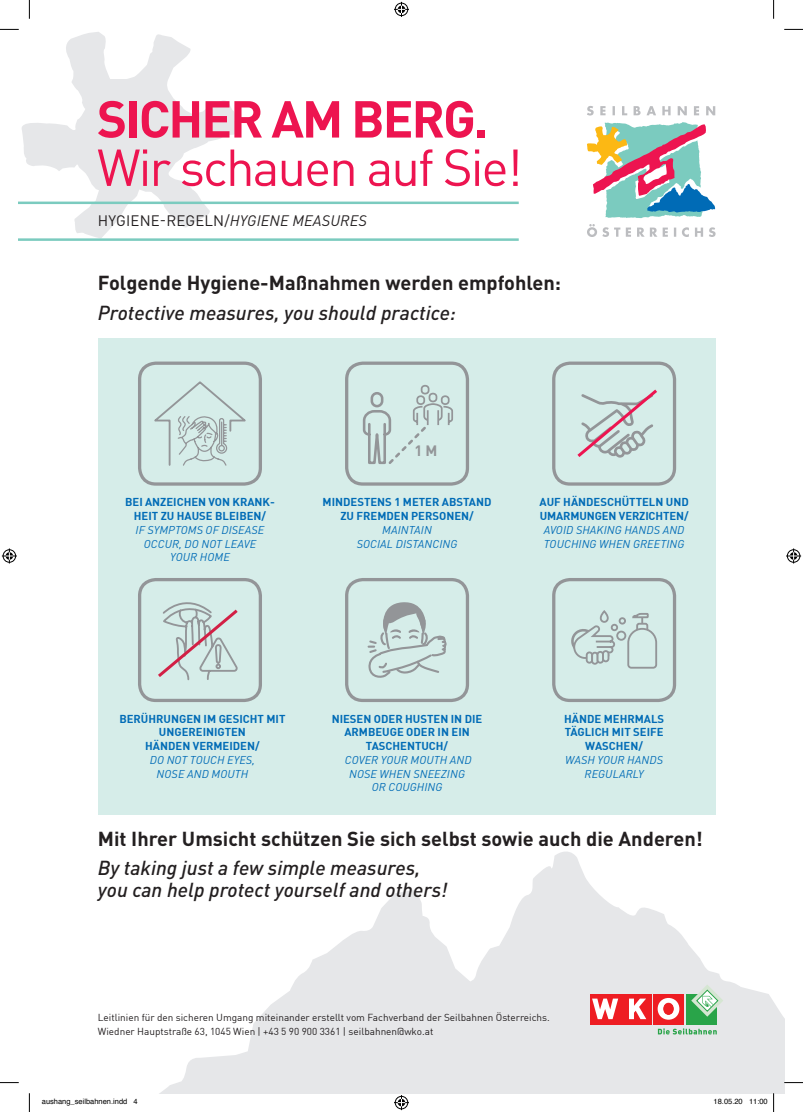
<style>
.page{position:relative;width:803px;height:1112px;background:#fff}
.page>*{position:absolute;margin:0;border:0;box-sizing:border-box;transform-origin:0 0}
.t1{font:51.12px "DIN Pro";letter-spacing:-.04em;color:#ed1450}
.t2{font:700 51.12px "DIN Pro";letter-spacing:-.04em;color:#ed1450}
.t3{font:italic 500 20px/22.5px "DIN Pro";color:#231f20}
.t4{font:700 20px "DIN Pro";color:#231f20}
.t5{font:15px "DIN Pro";letter-spacing:.01em;color:#231f20}
.t6{font:700 14.75px "DIN";color:#939598}
.t7{font:700 11.25px/13.8px "DIN";color:#006bb6;text-align:center}
.t8{font:italic 11.25px/13.8px "DIN Pro";letter-spacing:.01em;color:#006bb6;text-align:center}
.t9{font:10px/13.8px "DIN";color:#231f20}
.t10{font:7.5px "Helvetica";color:#000}
.s1{font-style:italic}
</style>
<div class="page">
<svg style="left:162px;top:851px;width:622px;height:241px;fill:#e6e7e9"></svg>
<svg style="left:22px;top:32px;width:216px;height:206px"></svg>
<div style="left:99px;top:338px;width:616px;height:476px;background:#d6ede9"></div>
<svg style="left:587px;top:106px;width:129px;height:131px"></svg>
<div style="left:653px;top:993px;width:31px;height:30px;background:#ee1d23"></div>
<div style="left:622px;top:993px;width:30px;height:30px;background:#ee1d23"></div>
<svg style="left:629px;top:998px;width:17px;height:20px"></svg>
<div style="left:590px;top:993px;width:30px;height:30px;background:#ee1d23"></div>
<svg style="left:592px;top:998px;width:26px;height:20px"></svg>
<div style="left:686px;top:993px;width:31px;height:30px;background:#29a449"></div>
<svg style="left:658px;top:998px;width:21px;height:21px"></svg>
<div style="left:664px;top:1002px;width:9px;height:12px;background:#ee1d23;border-radius:50%"></div>
<div style="left:663px;top:1002px;width:10px;height:12px;border:1px solid #ee1d23;border-radius:50%"></div>
<svg style="left:658px;top:1028px;width:59px;height:6px"></svg>
<svg style="left:691px;top:984px;width:32px;height:32px"></svg>
<hr style="left:19px;top:201px;width:500px;height:3px;background:#7bcbbf">
<hr style="left:19px;top:238px;width:500px;height:3px;background:#7bcbbf">
<div style="left:138px;top:361px;width:124px;height:124px;border:3px solid #939598;border-radius:16px"></div>
<div style="left:138px;top:578px;width:124px;height:124px;border:3px solid #939598;border-radius:16px"></div>
<div style="left:345px;top:361px;width:124px;height:124px;border:3px solid #939598;border-radius:16px"></div>
<div style="left:345px;top:578px;width:124px;height:124px;border:3px solid #939598;border-radius:16px"></div>
<div style="left:552px;top:361px;width:124px;height:124px;border:3px solid #939598;border-radius:16px"></div>
<div style="left:552px;top:578px;width:124px;height:124px;border:3px solid #939598;border-radius:16px"></div>
<div style="left:600px;top:610px;width:9px;height:12px;border:2px solid #939598;border-radius:4px"></div>
<svg style="left:571px;top:612px;width:87px;height:57px"></svg>
<div style="left:619px;top:617px;width:7px;height:7px;border:2px solid #939598;border-radius:50%"></div>
<div style="left:587px;top:652px;width:5px;height:10px;background:#d6ede9;border-radius:3px"></div>
<div style="left:586px;top:651px;width:7px;height:12px;border:2px solid #939598;border-radius:3px"></div>
<div style="left:592px;top:652px;width:5px;height:11px;background:#d6ede9;border-radius:3px"></div>
<div style="left:591px;top:651px;width:7px;height:13px;border:2px solid #939598;border-radius:3px"></div>
<div style="left:597px;top:651px;width:6px;height:11px;background:#d6ede9;border-radius:3px"></div>
<div style="left:597px;top:650px;width:7px;height:13px;border:2px solid #939598;border-radius:3px"></div>
<div style="left:603px;top:651px;width:5px;height:10px;background:#d6ede9;border-radius:3px"></div>
<div style="left:602px;top:650px;width:7px;height:12px;border:2px solid #939598;border-radius:3px"></div>
<svg style="left:154px;top:381px;width:92px;height:85px"></svg>
<svg style="left:362px;top:385px;width:91px;height:79px"></svg>
<svg style="left:577px;top:389px;width:80px;height:69px"></svg>
<svg style="left:367px;top:602px;width:80px;height:76px"></svg>
<svg style="left:155px;top:602px;width:86px;height:302px"></svg>
<svg style="left:0;top:29px;width:19px;height:1px"></svg>
<svg style="left:784px;top:29px;width:19px;height:1px"></svg>
<svg style="left:0;top:1082px;width:19px;height:1px"></svg>
<svg style="left:784px;top:1081px;width:19px;height:2px"></svg>
<svg style="left:29px;top:0;width:1px;height:19px"></svg>
<svg style="left:29px;top:1093px;width:1px;height:18px"></svg>
<svg style="left:773px;top:0;width:1px;height:19px"></svg>
<svg style="left:394px;top:2px;width:15px;height:15px"></svg>
<svg style="left:394px;top:1095px;width:15px;height:14px"></svg>
<svg style="left:2px;top:548px;width:15px;height:15px"></svg>
<svg style="left:786px;top:548px;width:15px;height:15px"></svg>
<svg style="left:749px;top:1092px;width:25px;height:19px"></svg>
<h1 class="t2" style="left:97px;top:84px;width:392px">SICHER AM BERG.</h1>
<h1 class="t1" style="left:97px;top:133px;width:427px">Wir schauen auf Sie!</h1>
<h3 class="t5" style="left:98px;top:210px;width:270px">Hygiene-Regeln/<span class="s1">HYGIENE MEASURES</span></h3>
<h2 class="t4" style="left:98px;top:269px;width:465px">Folgende Hygiene-Maßnahmen werden empfohlen:</h2>
<h2 class="t3" style="left:98px;top:301px;width:360px">Protective measures, you should practice:</h2>
<p class="t7" style="left:125px;top:494px;width:151px">BEI ANZEICHEN VON KRANK-<br>HEIT ZU HAUSE BLEIBEN/</p>
<p class="t8" style="left:136px;top:522px;width:101px">IF SYMPTOMS OF DISEASE</p>
<p class="t8" style="left:144px;top:536px;width:114px">OCCUR, DO NOT LEAVE</p>
<p class="t8" style="left:170px;top:550px;width:53px">YOUR HOME</p>
<h3 class="t6" style="left:414px;top:441px;width:25px">1 M</h3>
<p class="t7" style="left:323px;top:494px;width:170px">M INDESTENS 1 M ETER ABSTAND<br>ZU FREMDEN PERSONEN/</p>
<p class="t8" style="left:357px;top:522px;width:90px">MAIN TAIN<br>SOCIA L DIS TANCING</p>
<p class="t7" style="left:539px;top:494px;width:151px;text-align:left">AUF HÄNDESCHÜTTELN UND<br>UMARMUNGEN VERZICHTEN/</p>
<p class="t8" style="left:544px;top:522px;width:67px">AVOID SHA KING</p>
<p class="t8" style="left:624px;top:522px;width:9px">HAN</p>
<p class="t8" style="left:646px;top:522px;width:39px">DSAND</p>
<p class="t8" style="left:544px;top:536px;width:35px">TOUCHING</p>
<p class="t8" style="left:599px;top:536px;width:18px">WHEN</p>
<p class="t8" style="left:633px;top:536px;width:8px">GREE</p>
<p class="t8" style="left:660px;top:536px;width:13px">TING</p>
<p class="t7" style="left:119px;top:711px;width:167px">BERÜHRUNGEN IM GESICHT MIT<br>UNGEREINIGTEN<br>HÄNDEN VERMEIDEN/</p>
<p class="t8" style="left:150px;top:752px;width:85px">DO NOT TOUCH EYES</p>
<p class="t8" style="left:252px;top:752px;width:4px">,</p>
<p class="t8" style="left:157px;top:766px;width:92px">NOSE AND MOUTH</p>
<p class="t7" style="left:332px;top:711px;width:152px">NIESEN ODER HUSTEN IN DIE<br>ARMBEUGE ODER IN EIN<br>TASCHENTUCH/</p>
<p class="t8" style="left:349px;top:752px;width:124px;text-align:left;text-indent:-4px">COVER YOUR MOUTH AND<br>NOSE WHEN</p>
<p class="t8" style="left:413px;top:766px;width:8px">SNEE</p>
<p class="t8" style="left:441px;top:766px;width:13px">ZING</p>
<p class="t8" style="left:372px;top:780px;width:39px">OR COUGHING</p>
<p class="t7" style="left:564px;top:711px;width:101px">HÄNDE MEHRMALS<br>TÄGLICH MIT SEIFE<br>WASCHEN/</p>
<p class="t8" style="left:565px;top:752px;width:9px">WASH</p>
<p class="t8" style="left:597px;top:752px;width:38px">YOUR HAN</p>
<p class="t8" style="left:649px;top:752px;width:15px">DS</p>
<p class="t8" style="left:584px;top:766px;width:8px">REGU</p>
<p class="t8" style="left:613px;top:766px;width:32px">LARLY</p>
<h2 class="t4" style="left:98px;top:825px;width:606px">Mit Ihrer Umsicht schützen Sie sich selbst sowie auch die Anderen!</h2>
<h2 class="t3" style="left:98px;top:855px;width:351px">By taking just a few simple measures, you can help protect yourself and others!</h2>
<p class="t9" style="left:98px;top:1009px;width:453px">Leitlinien für den sicheren Umgang miteinander erstellt vom Fachverband der Seilbahnen Österreichs.<br>Wiedner Hauptstraße 63, 1045 Wien | +43 5 90 900 3361 | seilbahnen@wko.at</p>
<p class="t10" style="left:42px;top:1095px;width:97px">aushang_seilbahnen.indd 4</p>
<p class="t10" style="left:713px;top:1095px;width:56px">18.05.20 11:00</p>
</div>
